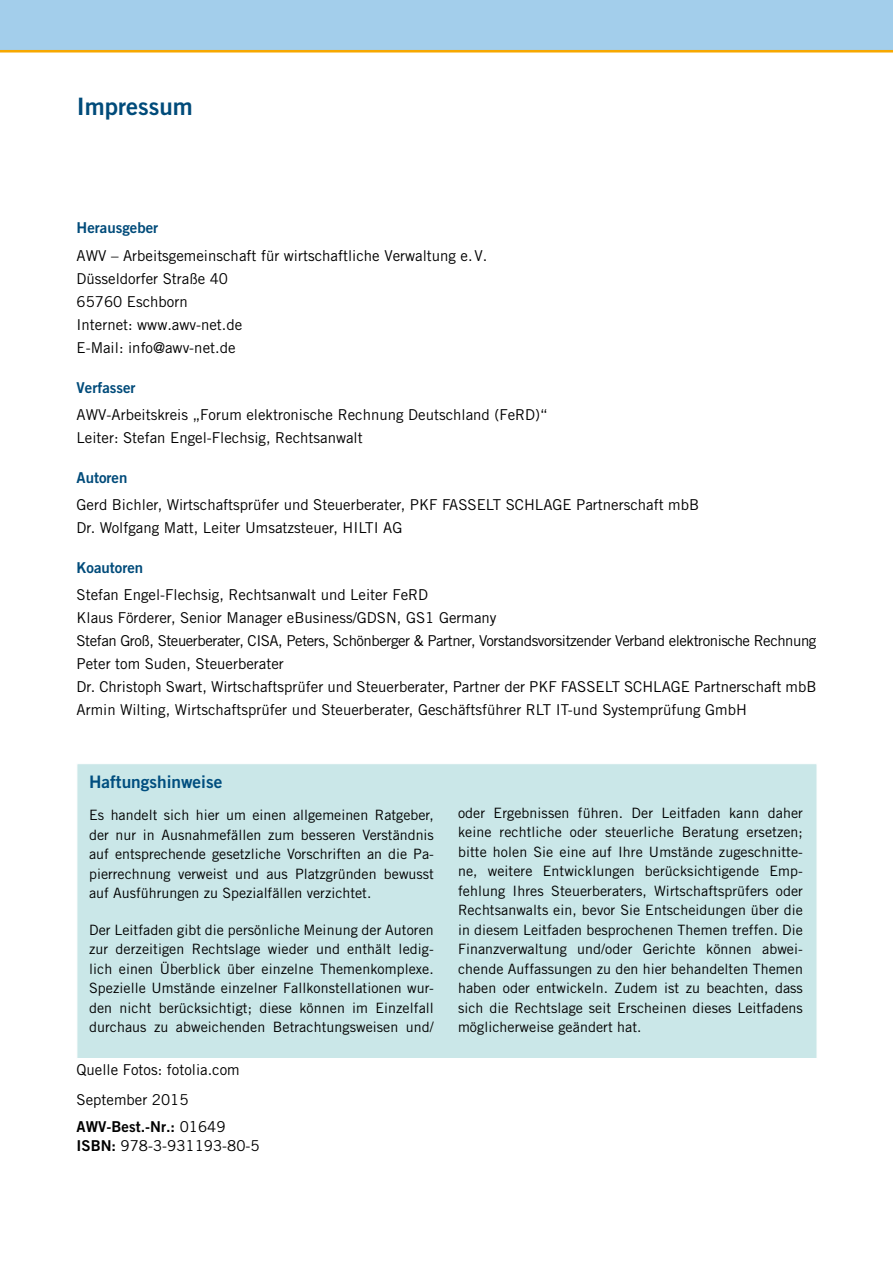
<style>
.page{position:relative;width:893px;height:1263px;background:#fff}
.page>*{position:absolute;margin:0;border:0;box-sizing:border-box;transform-origin:0 0}
.t1{font:24px "Trade Gothic Bold Two";color:#004b7a}
.t2{font:17.25px "Trade Gothic Bold Two";color:#004e7f}
.t3{font:15px/23px "Trade Gothic";color:#000}
.t4{font:15px "Trade Gothic Bold Two";color:#004b7a}
.t5{font:15px "Trade Gothic Bold Two";color:#000}
.t6{font:14.25px/19.5px "Trade Gothic";letter-spacing:.005em;color:#000;text-align:justify}
.s1{font-family:"Trade Gothic"}
.s2{font-family:"Trade Gothic Bold Two"}
</style>
<div class="page">
<div style="left:76px;top:763px;width:741px;height:296px;background:#cae7e8;border:1px solid #fff"></div>
<div style="left:0;top:0;width:893px;height:51px;background:#a3ceeb"></div>
<hr style="left:0;top:50px;width:893px;height:3px;background:#f7a800">
<h1 class="t1" style="left:77px;top:91px;width:117px">Impressum</h1>
<p class="t4" style="left:76px;top:219px;width:83px">Herausgeber</p>
<p class="t3" style="left:76px;top:244px;width:412px">AWV – Arbeitsgemeinschaft für wirtschaftliche Verwaltung e.V.<br>Düsseldorfer Straße 40<br>65760 Eschborn<br>Internet: www.awv-net.de<br>E-Mail: info@awv-net.de</p>
<p class="t4" style="left:76px;top:378px;width:61px">Verfasser</p>
<p class="t3" style="left:76px;top:403px;width:473px">AWV-Arbeitskreis „Forum elektronische Rechnung Deutschland (FeRD)“<br>Leiter: Stefan Engel-Flechsig, Rechtsanwalt</p>
<p class="t4" style="left:76px;top:468px;width:52px">Autoren</p>
<p class="t3" style="left:76px;top:493px;width:624px">Gerd Bichler, Wirtschaftsprüfer und Steuerberater, PKF FASSELT SCHLAGE Partnerschaft mbB<br>Dr. Wolfgang Matt, Leiter Umsatzsteuer, HILTI AG</p>
<p class="t4" style="left:76px;top:558px;width:68px">Koautoren</p>
<p class="t3" style="left:76px;top:583px;width:741px">Stefan Engel-Flechsig, Rechtsanwalt und Leiter FeRD<br>Klaus Förderer, Senior Manager eBusiness/GDSN, GS1 Germany<br>Stefan Groß, Steuerberater, CISA, Peters, Schönberger &amp; Partner, Vorstandsvorsitzender Verband elektronische Rechnung Peter tom Suden, Steuerberater<br>Dr. Christoph Swart, Wirtschaftsprüfer und Steuerberater, Partner der PKF FASSELT SCHLAGE Partnerschaft mbB Armin Wilting, Wirtschaftsprüfer und Steuerberater, Geschäftsführer RLT IT-und Systemprüfung GmbH</p>
<p class="t2" style="left:89px;top:771px;width:135px">Haftungshinweise</p>
<p class="t6" style="left:89px;top:805px;width:346px">Es handelt sich hier um einen allgemeinen Ratgeber, der nur in Ausnahmefällen zum besseren Verständnis auf entsprechende gesetzliche Vorschriften an die Pa&shy;pierrechnung verweist und aus Platzgründen bewusst auf Ausführungen zu Spezialfällen verzichtet.</p>
<p class="t6" style="left:89px;top:920px;width:346px">Der Leitfaden gibt die persönliche Meinung der Autoren zur derzeitigen Rechtslage wieder und enthält ledig&shy;lich einen Überblick über einzelne Themenkomplexe.<br>Spezielle Umstände einzelner Fallkonstellationen wur&shy;den nicht berücksichtigt; diese können im Einzelfall durchaus zu abweichenden Betrachtungsweisen und/</p>
<p class="t3" style="left:76px;top:1057px;width:165px">Quelle Fotos: fotolia.com</p>
<p class="t3" style="left:76px;top:1087px;width:114px">September 2015</p>
<p class="t5" style="left:76px;top:1117px;width:151px">AWV-Best.-Nr.: <span class="s1">01649</span></p>
<p class="t3" style="left:76px;top:1133px;width:185px"><span class="s2">ISBN:</span> 978-3-931193-80-5</p>
<p class="t6" style="left:458px;top:802px;width:346px">oder Ergebnissen führen. Der Leitfaden kann daher keine rechtliche oder steuerliche Beratung ersetzen; bitte holen Sie eine auf Ihre Umstände zugeschnitte&shy;ne, weitere Entwicklungen berücksichtigende Emp&shy;fehlung Ihres Steuerberaters, Wirtschaftsprüfers oder Rechtsanwalts ein, bevor Sie Entscheidungen über die in diesem Leitfaden besprochenen Themen treffen. Die Finanzverwaltung und/oder Gerichte können abwei&shy;chende Auffassungen zu den hier behandelten Themen haben oder entwickeln. Zudem ist zu beachten, dass sich die Rechtslage seit Erscheinen dieses Leitfadens möglicherweise geändert hat.</p>
</div>
